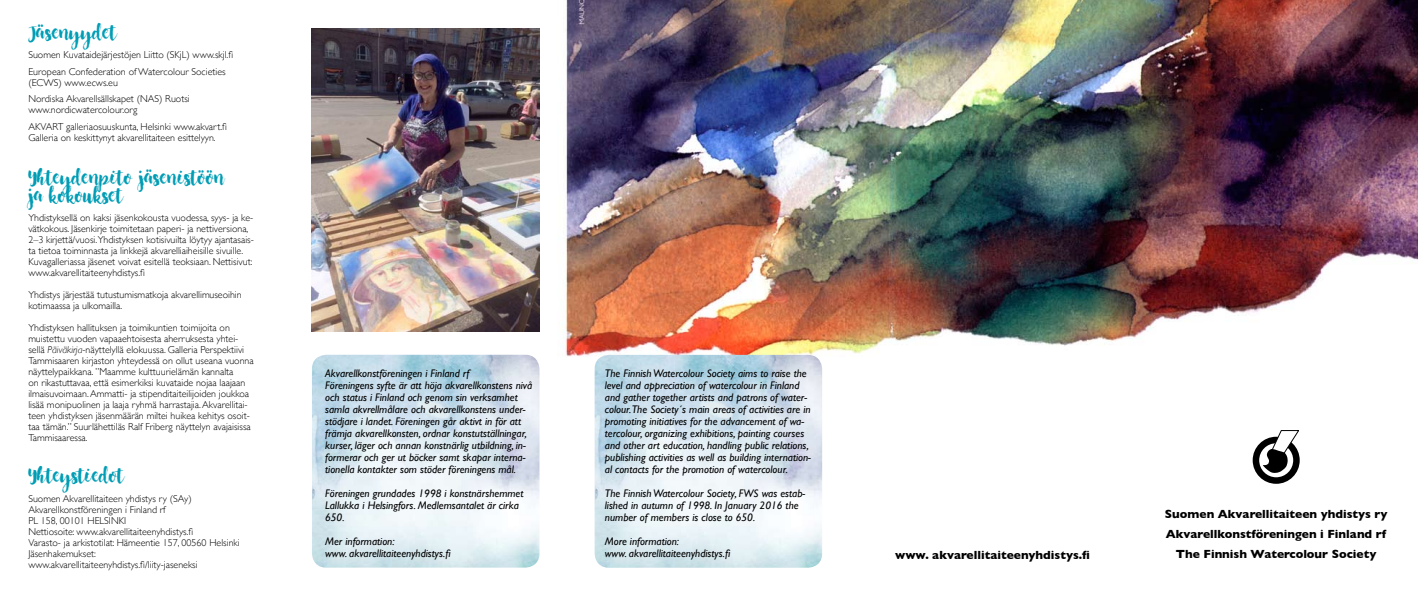
<style>
.page{position:relative;width:1418px;height:596px;background:#fff}
.page>*{position:absolute;margin:0;border:0;box-sizing:border-box;transform-origin:0 0}
.t1{font:700 12px/20.1px "Gill Sans";color:#000}
.t2{font:italic 11px/12px "Gill Sans";color:#000}
.t3{font:300 10px/11px "Gill Sans";color:#000}
.t4{font:10px/18px "Nightingale";color:#009db5}
.s1{font-style:italic}
</style>
<div class="page">
<img style="left:312px;top:354px;width:227px;height:213px">
<img style="left:312px;top:28px;width:227px;height:303px">
<img style="left:557px;top:0;width:860px;height:357px">
<img style="left:594px;top:354px;width:228px;height:213px">
<div style="left:1252px;top:436px;width:47px;height:47px;border:6px solid #000;border-radius:50%"></div>
<svg style="left:1262px;top:430px;width:37px;height:43px"></svg>
<div style="left:1260px;top:460px;width:8px;height:5px;background:#fff;border-radius:50%"></div>
<p class="t4" style="left:28px;top:23px;width:90px">Jäsenyydet</p>
<p class="t3" style="left:28px;top:46px;width:206px;line-height:16.7px">Suomen Kuvataidejärjestöjen Liitto (SKjL) www.skjl.fi<br>European Confederation of Watercolour Societies</p>
<p class="t3" style="left:28px;top:73px;width:163px;line-height:16.7px">(ECWS) www.ecws.eu<br>Nordiska Akvarellsällskapet (NAS) Ruotsi</p>
<p class="t3" style="left:28px;top:101px;width:111px;line-height:16.7px">www.nordicwatercolour.org<br>Akvart</p>
<p class="t3" style="left:28px;top:121px;width:200px;text-indent:38px">galleriaosuuskunta, Helsinki www.akvart.fi<br>Galleria on keskittynyt akvarellitaiteen esittelyyn.</p>
<p class="t4" style="left:28px;top:168px;width:198px">Yhteydenpito jäsenistöön ja kokoukset</p>
<p class="t3" style="left:28px;top:212px;width:227px">Yhdistyksellä on kaksi jäsenkokousta vuodessa, syys- ja ke&shy;vätkokous. Jäsenkirje toimitetaan paperi- ja nettiversiona, 2–3 kirjettä/vuosi.Yhdistyksen kotisivuilta löytyy ajantasais&shy;ta tietoa toiminnasta ja linkkejä akvarelliaiheisille sivuille.<br>Kuvagalleriassa jäsenet voivat esitellä teoksiaan. Nettisivut: www.akvarellitaiteenyhdistys.fi</p>
<p class="t3" style="left:28px;top:289px;width:215px">Yhdistys järjestää tutustumismatkoja akvarellimuseoihin kotimaassa ja ulkomailla.</p>
<p class="t3" style="left:28px;top:322px;width:227px">Yhdistyksen hallituksen ja toimikuntien toimijoita on muistettu vuoden vapaaehtoisesta aherruksesta yhtei&shy;sellä <span class="s1">Päiväkirja</span>-näyttelyllä elokuussa. Galleria Perspektiivi Tammisaaren kirjaston yhteydessä on ollut useana vuonna näyttelypaikkana. ”Maamme kulttuurielämän kannalta<br>on rikastuttavaa, että esimerkiksi kuvataide nojaa laajaan ilmaisuvoimaan. Ammatti- ja stipenditaiteilijoiden joukkoa lisää monipuolinen ja laaja ryhmä harrastajia. Akvarellitai&shy;teen yhdistyksen jäsenmäärän miltei huikea kehitys osoit&shy;taa tämän.” Suurlähettiläs Ralf Friberg näyttelyn avajaisissa Tammisaaressa.</p>
<p class="t4" style="left:28px;top:466px;width:98px">Yhteystiedot</p>
<p class="t3" style="left:28px;top:492px;width:213px">Suomen Akvarellitaiteen yhdistys ry (SAy)<br>Akvarellkonstföreningen i Finland rf<br>PL 158, 00101 HELSINKI<br>Nettiosoite: www.akvarellitaiteenyhdistys.fi<br>Varasto- ja arkistotilat: Hämeentie 157, 00560 Helsinki Jäsenhakemukset: www.akvarellitaiteenyhdistys.fi/liity-jaseneksi</p>
<p class="t2" style="left:325px;top:367px;width:208px">Akvarellkonstföreningen i Finland rf<br>Föreningens syfte är att höja akvarellkonstens nivå och status i Finland och genom sin verksamhet samla akvrellmålare och akvarellkonstens under&shy;stödjare i landet. Föreningen går aktivt in för att främja akvarellkonsten, ordnar konstutställningar, kurser, läger och annan konstnärlig utbildning, in&shy;formerar och ger ut böcker samt skapar interna&shy;tionella kontakter som stöder föreningens mål.</p>
<p class="t2" style="left:325px;top:487px;width:200px">Föreningen grundades 1998 i konstnärshemmet<br>Lallukka i Helsingfors. Medlemsantalet är cirka<br>650.</p>
<p class="t2" style="left:325px;top:535px;width:127px">Mer information:<br>www. akvarellitaiteenyhdistys.fi</p>
<p class="t2" style="left:605px;top:367px;width:208px">The Finnish Watercolour Society aims to raise the level and appreciation of watercolour in Finland and gather together artists and patrons of water&shy;colour.The Society´s main areas of activities are in promoting initiatives for the advancement of wa&shy;tercolour, organizing exhibitions, painting courses and other art education, handling public relations, publishing activities as well as building internation&shy;al contacts for the promotion of watercolour.</p>
<p class="t2" style="left:605px;top:487px;width:202px">The Finnish Watercolour Society, FWS was estab&shy;lished in autumn of 1998. In January 2016 the number of members is close to 650.</p>
<p class="t2" style="left:605px;top:535px;width:127px">More information:<br>www. akvarellitaiteenyhdistys.fi</p>
<p class="t1" style="left:1164px;top:503px;width:224px">Suomen Akvarellitaiteen yhdistys ry<br>Akvarellkonstföreningen i Finland rf</p>
<p class="t1" style="left:895px;top:544px;width:196px">www. akvarellitaiteenyhdistys.fi</p>
<p class="t1" style="left:1175px;top:543px;width:202px">The Finnish Watercolour Society</p>
</div>
